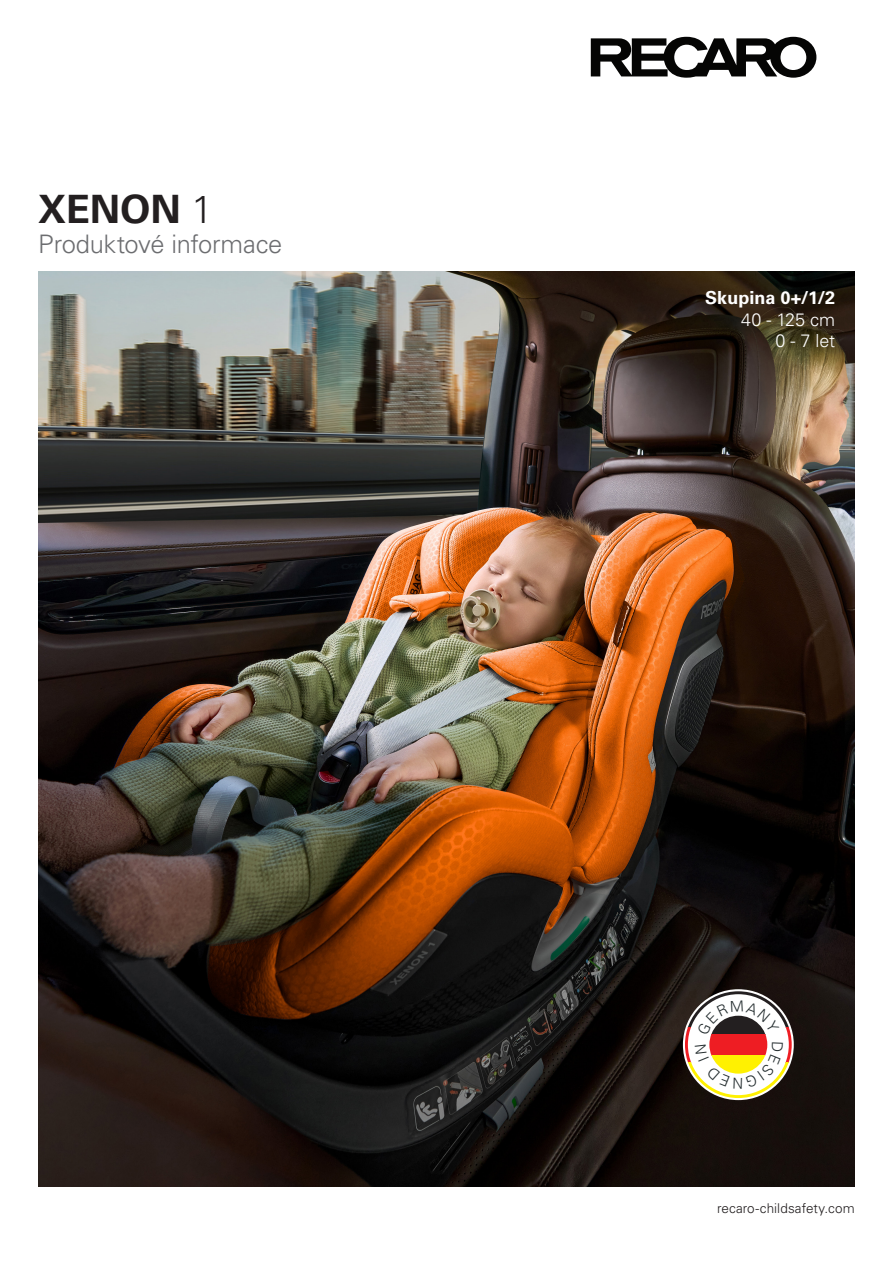
<style>
.page{position:relative;width:893px;height:1263px;background:#fff}
.page>*{position:absolute;margin:0;border:0;box-sizing:border-box;transform-origin:0 0}
.t1{font:700 39px "Univers LT Pro 65";letter-spacing:-.005em;color:#231f20}
.t2{font:300 25.5px "Univers LT Pro 45";letter-spacing:-.01em;color:#6c6d70}
.t3{font:300 18px/21.6px "Univers LT Pro 45";letter-spacing:-.01em;color:#fff;text-align:right}
.t4{font:700 18px "Univers LT Pro 65";letter-spacing:.005em;color:#fff}
.t5{font:300 13.5px "Univers LT Pro 45";letter-spacing:.005em;color:#231f20}
.s1{font-family:"Univers LT Pro 45";font-weight:300}
</style>
<div class="page">
<img style="left:38px;top:272px;width:817px;height:914px">
<svg style="left:591px;top:37px;width:225px;height:41px"></svg>
<svg style="left:685px;top:991px;width:107px;height:36px"></svg>
<svg style="left:685px;top:1027px;width:107px;height:35px"></svg>
<svg style="left:685px;top:1062px;width:107px;height:36px;fill:#19110c"></svg>
<svg style="left:695px;top:1042px;width:88px;height:46px"></svg>
<svg style="left:697px;top:1001px;width:82px;height:34px"></svg>
<h1 class="t1" style="left:38px;top:181px;width:176px">XENON <span class="s1">1</span></h1>
<h2 class="t2" style="left:38px;top:227px;width:246px">Produktové informace</h2>
<h3 class="t4" style="left:705px;top:285px;width:131px">Skupina 0+/1/2</h3>
<h3 class="t3" style="left:741px;top:308px;width:95px">40 - 125 cm<br>0 - 7 let</h3>
<p class="t5" style="left:717px;top:1200px;width:139px">recaro-childsafety.com</p>
</div>
